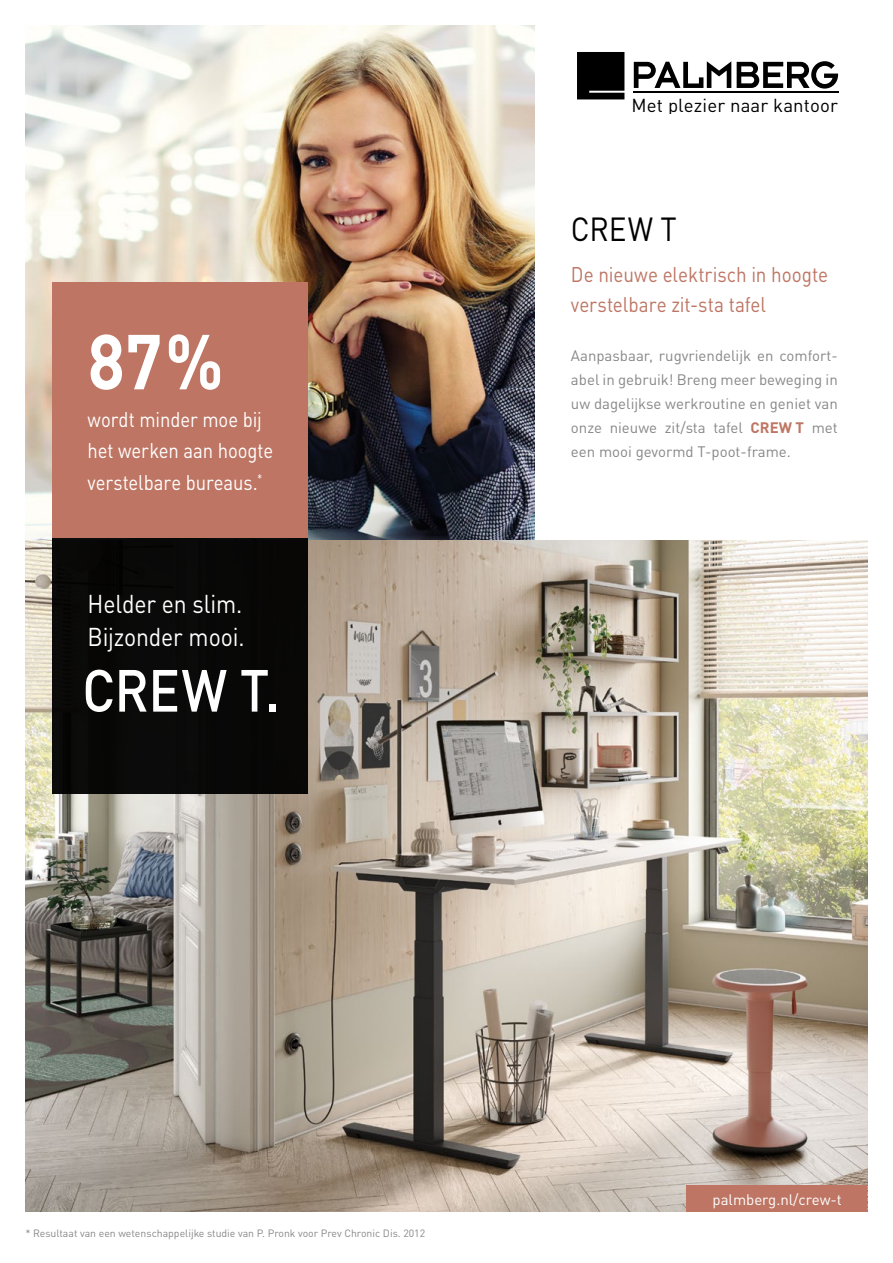
<style>
.page{position:relative;width:893px;height:1263px;background:#fff}
.page>*{position:absolute;margin:0;border:0;box-sizing:border-box;transform-origin:0 0}
.t1{font:700 76.5px "DINOT";color:#fff;scale:.9 1}
.t2{font:500 58.5px "DINOT";color:#fff;scale:.9 1}
.t3{font:33px "DINOT";color:#000;scale:.9 1}
.t4{font:25.5px/33px "DINOT";letter-spacing:-.01em;color:#fff;scale:.9 1}
.t5{font:21px/31.5px "DINOT";letter-spacing:-.005em;color:#fff;scale:.88 1}
.t6{font:21px/30px "DINOT";letter-spacing:-.005em;color:#be7563;scale:.9 1}
.t7{font:18.6px "DINOT";letter-spacing:.005em;color:#000}
.t8{font:15px/24px "DINOT";color:#878787;text-align:justify}
.t9{font:15px "DINOT";color:#fff}
.t10{font:10.5px "DINOT";color:#878787}
.s1{font-weight:700;color:#be7563}
</style>
<div class="page">
<img style="left:26px;top:26px;width:509px;height:514px">
<img style="left:26px;top:540px;width:841px;height:672px">
<div style="left:52px;top:283px;width:255px;height:255px;background:#be7563"></div>
<div style="left:52px;top:538px;width:255px;height:255px;background:#090807"></div>
<svg style="left:634px;top:61px;width:97px;height:27px"></svg>
<svg style="left:737px;top:61px;width:101px;height:28px"></svg>
<hr style="left:633px;top:91px;width:205px;height:2px;background:#000">
<div style="left:577px;top:52px;width:47px;height:47px;background:#000"></div>
<div style="left:686px;top:1186px;width:180px;height:26px;background:#be7563"></div>
<h1 class="t1" style="left:88px;top:302px;width:153px">87%</h1>
<h3 class="t5" style="left:88px;top:402px;width:212px">wordt minder moe bij het werken aan hoogte verstelbare bureaus.<sup>*</sup></h3>
<h3 class="t4" style="left:88px;top:585px;width:176px">Helder en slim.<br>Bijzonder mooi.</h3>
<h2 class="t2" style="left:82px;top:645px;width:221px">CREW T.</h2>
<p class="t7" style="left:632px;top:91px;width:208px">Met plezier naar kantoor</p>
<h3 class="t3" style="left:571px;top:204px;width:119px">CREW T</h3>
<h3 class="t6" style="left:571px;top:257px;width:287px">De nieuwe elektrisch in hoogte verstelbare zit-sta tafel</h3>
<p class="t8" style="left:571px;top:342px;width:268px">Aanpasbaar, rugvriendelijk en comfort&shy;abel in gebruik! Breng meer beweging in uw dagelijkse werkroutine en geniet van onze nieuwe zit/sta tafel <span class="s1">CREW T</span> met een mooi gevormd T-poot-frame.</p>
<p class="t10" style="left:26px;top:1226px;width:401px">* Resultaat van een wetenschappelijke studie van P. Pronk voor Prev Chronic Dis. 2012</p>
<p class="t9" style="left:712px;top:1188px;width:131px">palmberg.nl/crew-t</p>
</div>
